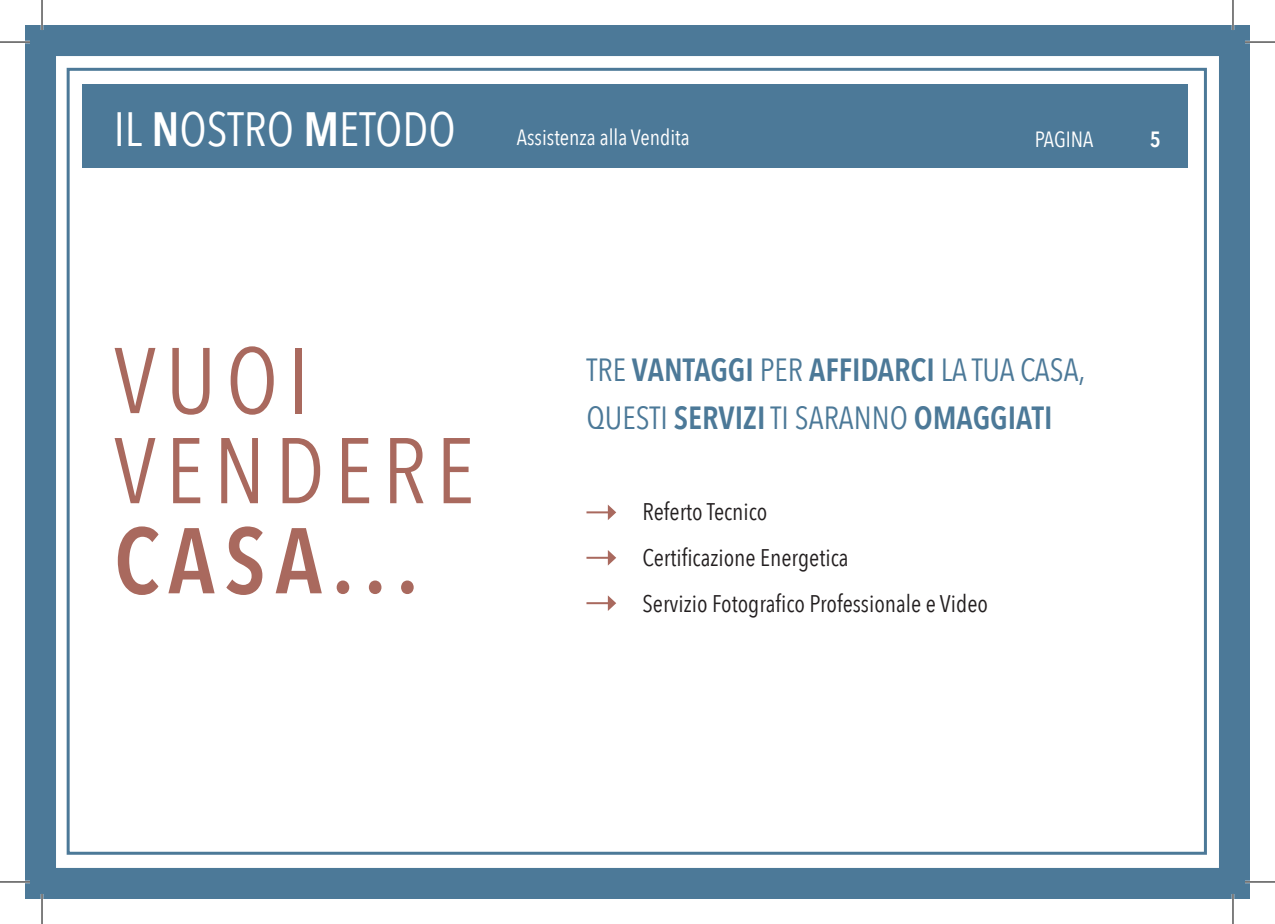
<style>
.page{position:relative;width:1275px;height:924px;background:#fff}
.page>*{position:absolute;margin:0;border:0;box-sizing:border-box;transform-origin:0 0}
.t1{font:92px "Avenir Next Condensed";letter-spacing:.105em;color:#a9695e}
.t2{font:600 92px "Avenir Next Condensed";color:#a9695e}
.t3{font:48px "Avenir Next Condensed";color:#fff}
.t4{font:600 32px "Avenir Next Condensed";color:#4c7998}
.t5{font:24px "Avenir Next Condensed";color:#231f20}
.t6{font:22px "Avenir Next Condensed";color:#fff}
.t7{font:600 22px "Avenir Next Condensed";color:#fff}
.s1{font-weight:600}
.s2{font-weight:400}
</style>
<div class="page">
<div style="left:25px;top:25px;width:1225px;height:873px;background:#4c7998"></div>
<div style="left:49px;top:49px;width:1177px;height:825px;background:#fff"></div>
<div style="left:42px;top:42px;width:1191px;height:839px;border:14px solid #4c7998"></div>
<div style="left:67px;top:68px;width:1140px;height:786px;background:#fff;border:3px solid #4c7998"></div>
<div style="left:82px;top:85px;width:1105px;height:83px;background:#4c7998"></div>
<hr style="left:586px;top:511px;width:23px;height:2px;background:#a9695e">
<svg style="left:608px;top:505px;width:8px;height:15px"></svg>
<hr style="left:586px;top:556px;width:23px;height:2px;background:#a9695e">
<svg style="left:608px;top:550px;width:8px;height:15px"></svg>
<hr style="left:586px;top:602px;width:23px;height:2px;background:#a9695e">
<svg style="left:608px;top:595px;width:8px;height:15px"></svg>
<hr style="left:0;top:41px;width:30px;height:2px;background:#fff">
<hr style="left:1245px;top:41px;width:30px;height:2px;background:#fff">
<hr style="left:0;top:880px;width:30px;height:2px;background:#fff">
<hr style="left:1245px;top:880px;width:30px;height:2px;background:#fff">
<hr style="left:41px;top:0;width:2px;height:30px;background:#fff">
<hr style="left:41px;top:893px;width:2px;height:30px;background:#fff">
<hr style="left:1231px;top:0;width:3px;height:30px;background:#fff">
<hr style="left:1231px;top:893px;width:3px;height:30px;background:#fff">
<hr style="left:0;top:42px;width:30px;height:1px;background:#000">
<hr style="left:1245px;top:42px;width:30px;height:1px;background:#000">
<hr style="left:0;top:881px;width:30px;height:1px;background:#000">
<hr style="left:1245px;top:881px;width:30px;height:1px;background:#000">
<hr style="left:42px;top:0;width:1px;height:30px;background:#000">
<hr style="left:42px;top:893px;width:1px;height:30px;background:#000">
<hr style="left:1232px;top:0;width:1px;height:30px;background:#000">
<hr style="left:1232px;top:893px;width:1px;height:30px;background:#000">
<p class="t3" style="left:114px;top:88px;width:344px">IL <span class="s1">N</span>OSTRO <span class="s1">M</span>ETODO</p>
<p class="t6" style="left:517px;top:119px;width:174px">Assistenza alla Vendita</p>
<p class="t6" style="left:1034px;top:121px;width:60px">PAGINA</p>
<p class="t7" style="left:1150px;top:121px;width:12px">5</p>
<p class="t1" style="left:114px;top:302px;width:197px">VUOI</p>
<p class="t1" style="left:114px;top:392px;width:362px">VENDERE</p>
<p class="t2" style="left:114px;top:481px;width:306px">CASA...</p>
<p class="t4" style="left:586px;top:341px;width:500px"><span class="s2">TRE</span> VANTAGGI <span class="s2">PER</span> AFFIDARCI <span class="s2">LA TUA CASA,</span></p>
<p class="t4" style="left:586px;top:389px;width:467px"><span class="s2">QUESTI</span> SERVIZI <span class="s2">TI SARANNO</span> OMAGGIATI</p>
<p class="t5" style="left:642px;top:491px;width:127px">Referto Tecnico</p>
<p class="t5" style="left:642px;top:537px;width:207px">Certificazione Energetica</p>
<p class="t5" style="left:642px;top:583px;width:347px">Servizio Fotografico Professionale e Video</p>
</div>
